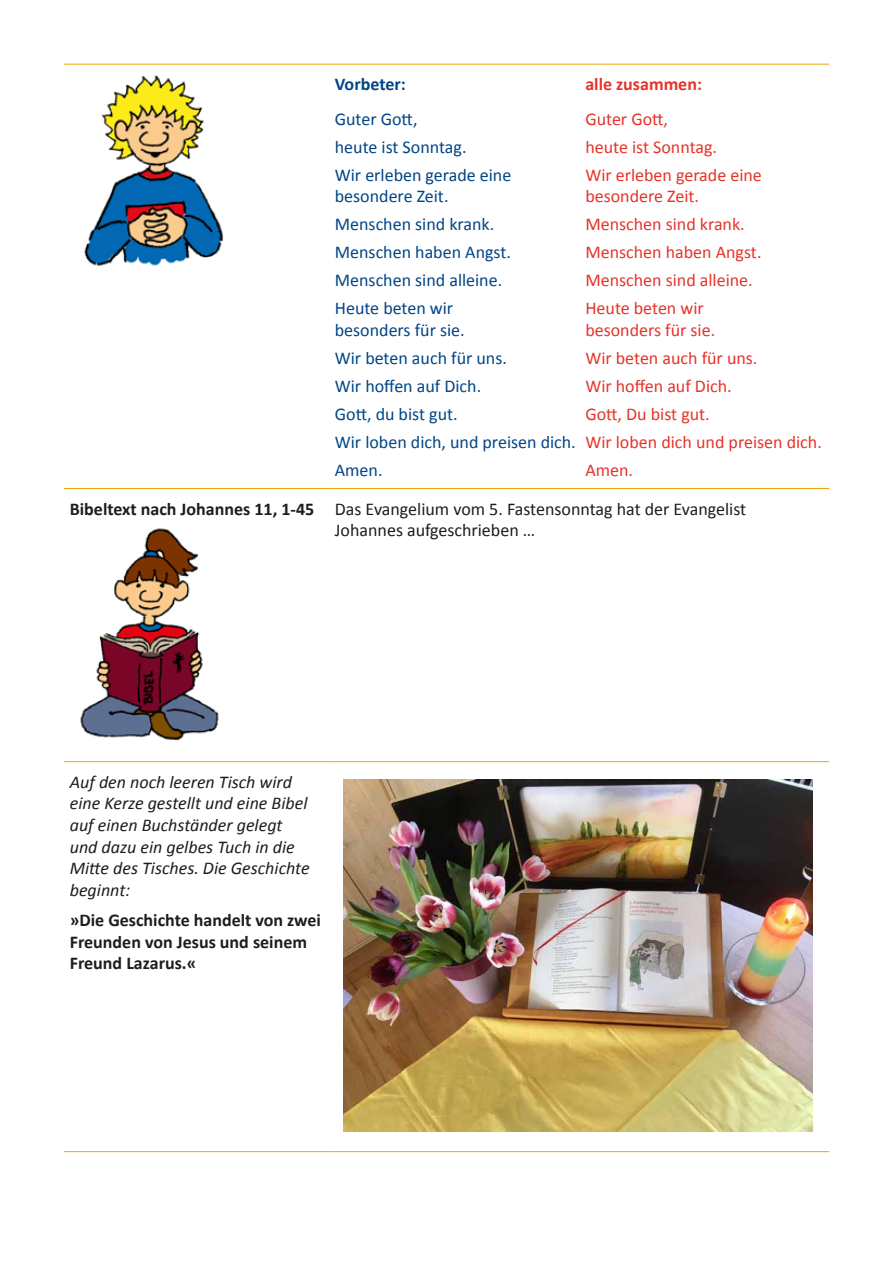
<style>
.page{position:relative;width:893px;height:1263px;background:#fff}
.page>*{position:absolute;margin:0;border:0;box-sizing:border-box;transform-origin:0 0}
.t1{font:18px/27.9px "Calibri";color:#e63329}
.t2{font:18px "Calibri";color:#004587}
.t3{font:italic 18px/21.6px "Calibri";color:#1d1d1b}
.t4{font:18px/39px "Calibri";color:#1d1d1b}
.t5{font:700 18px/21.6px "Calibri";color:#1d1d1b}
.t6{font:700 18px "Calibri";color:#e63329}
.t7{font:700 18px "Calibri";color:#004587}
.s1{color:#004587}
.s2{color:#e63329}
.s3{font-weight:700}
</style>
<div class="page">
<hr style="left:64px;top:64px;width:265px;height:1px;background:#eea400">
<hr style="left:329px;top:64px;width:500px;height:1px;background:#eea400">
<hr style="left:64px;top:488px;width:265px;height:1px;background:#eea400">
<hr style="left:329px;top:488px;width:500px;height:1px;background:#eea400">
<hr style="left:64px;top:761px;width:265px;height:1px;background:#eea400">
<hr style="left:329px;top:761px;width:500px;height:1px;background:#eea400">
<hr style="left:64px;top:1151px;width:265px;height:1px;background:#eea400">
<hr style="left:329px;top:1151px;width:500px;height:1px;background:#eea400">
<img style="left:80px;top:528px;width:139px;height:213px">
<img style="left:84px;top:75px;width:140px;height:191px">
<img style="left:343px;top:780px;width:469px;height:352px">
<p class="t7" style="left:335px;top:73px;width:72px">Vorbeter:</p>
<p class="t6" style="left:585px;top:73px;width:118px">alle zusammen:</p>
<p class="t2" style="left:335px;top:107px;width:84px">Guter Gott,</p>
<p class="t1" style="left:585px;top:105px;width:84px">Guter Gott,</p>
<p class="t2" style="left:335px;top:135px;width:133px">heute ist Sonntag.</p>
<p class="t1" style="left:585px;top:133px;width:133px">heute ist Sonntag.</p>
<p class="t2" style="left:335px;top:163px;width:178px">Wir erleben gerade eine</p>
<p class="t1" style="left:585px;top:161px;width:178px">Wir erleben gerade eine</p>
<p class="t2" style="left:335px;top:185px;width:115px">besondere Zeit.</p>
<p class="t1" style="left:585px;top:182px;width:115px">besondere Zeit.</p>
<p class="t2" style="left:335px;top:213px;width:161px">Menschen sind krank.</p>
<p class="t1" style="left:585px;top:210px;width:161px">Menschen sind krank.</p>
<p class="t2" style="left:335px;top:241px;width:178px">Menschen haben Angst.</p>
<p class="t1" style="left:585px;top:238px;width:178px">Menschen haben Angst.</p>
<p class="t2" style="left:335px;top:269px;width:169px">Menschen sind alleine.</p>
<p class="t1" style="left:585px;top:266px;width:169px">Menschen sind alleine.</p>
<p class="t2" style="left:335px;top:297px;width:120px">Heute beten wir</p>
<p class="t1" style="left:585px;top:294px;width:120px">Heute beten wir</p>
<p class="t2" style="left:335px;top:318px;width:131px">besonders für sie.</p>
<p class="t1" style="left:585px;top:316px;width:131px">besonders für sie.</p>
<p class="t2" style="left:335px;top:346px;width:174px">Wir beten auch für uns.</p>
<p class="t1" style="left:585px;top:344px;width:174px">Wir beten auch für uns.</p>
<p class="t2" style="left:335px;top:374px;width:148px">Wir hoffen auf Dich.</p>
<p class="t1" style="left:585px;top:372px;width:148px">Wir hoffen auf Dich.</p>
<p class="t2" style="left:335px;top:402px;width:124px">Gott, du bist gut.</p>
<p class="t1" style="left:335px;top:400px;width:488px;text-indent:251px">Gott, Du bist gut.<br><span class="s1">Wir loben dich, und preisen dich.</span> Wir loben dich und preisen dich.<br><span class="s1">Amen.</span></p>
<p class="t4" style="left:70px;top:450px;width:678px;text-indent:516px"><span class="s2">Amen.<br></span><span class="s3">Bibeltext nach Johannes 11, 1-45</span> Das Evangelium vom 5. Fastensonntag hat der Evangelist</p>
<p class="t4" style="left:335px;top:511px;width:202px">Johannes aufgeschrieben …</p>
<p class="t3" style="left:70px;top:770px;width:241px">Auf den noch leeren Tisch wird eine Kerze gestellt und eine Bibel auf einen Buchständer gelegt und dazu ein gelbes Tuch in die<br>Mitte des Tisches. Die Geschichte beginnt:</p>
<p class="t5" style="left:70px;top:909px;width:253px">»Die Geschichte handelt von zwei<br>Freunden von Jesus und seinem<br>Freund Lazarus.«</p>
</div>
